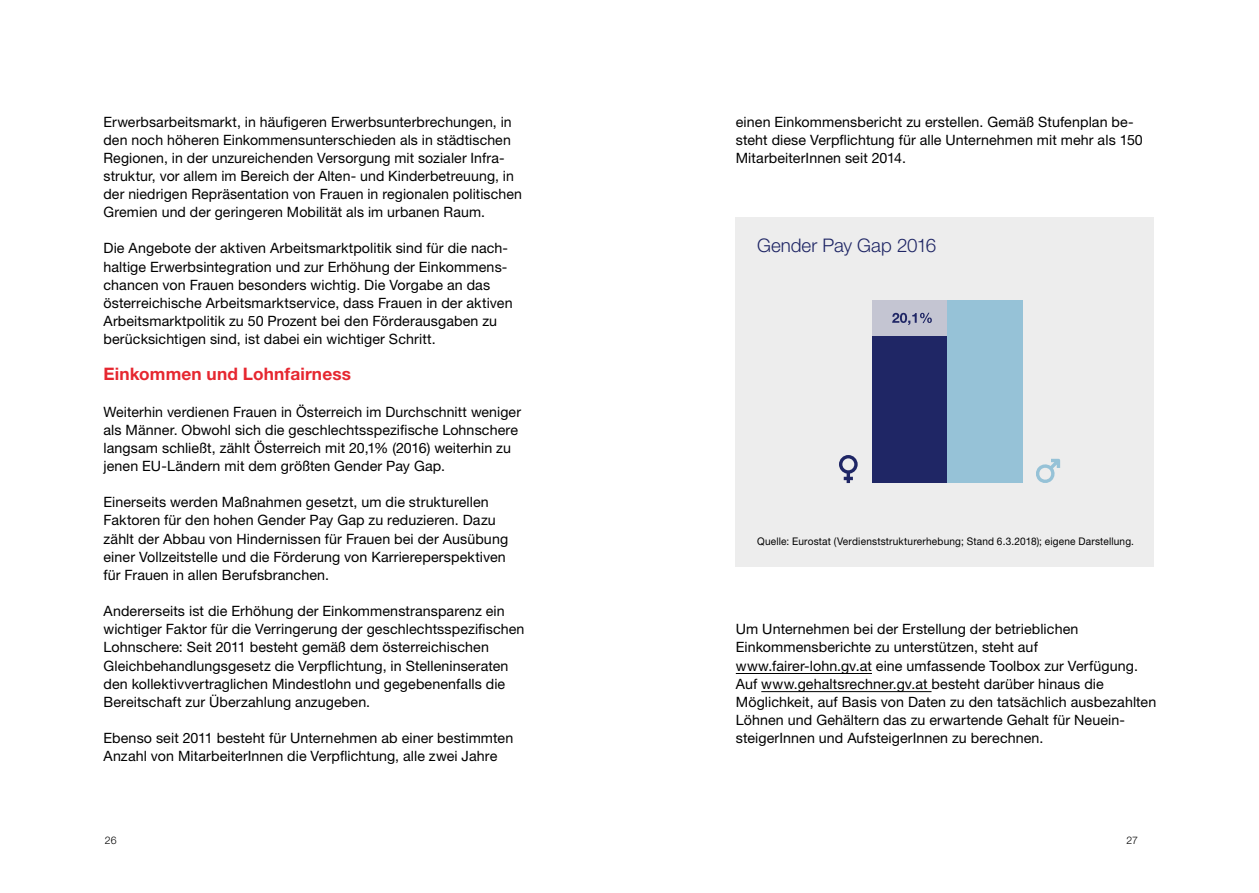
<style>
.page{position:relative;width:1259px;height:893px;background:#fff}
.page>*{position:absolute;margin:0;border:0;box-sizing:border-box;transform-origin:0 0}
.t1{font:300 18.75px "Helvetica Neue LT Std";color:#1f2665}
.Überschrift_4_bold_11_5pt_red{font:700 17.25px "Helvetica Neue LT Std";letter-spacing:.01em;color:#e62730}
.Fließtext_roman_9_5pt{font:14.25px/18.1px "Helvetica Neue LT Std";letter-spacing:.005em;color:#000}
.t2{font:10.5px "Helvetica Neue LT Std";letter-spacing:.02em;color:#000;scale:.96 1}
.t3{font:300 10.5px "Helvetica Neue";color:#000}
</style>
<div class="page">
<hr style="left:736px;top:673px;width:136px;height:1px;background:#000">
<hr style="left:761px;top:691px;width:170px;height:1px;background:#000">
<div style="left:736px;top:217px;width:418px;height:350px;background:#ededed"></div>
<div style="left:872px;top:300px;width:76px;height:146px;background:#c4c5d2"></div>
<div style="left:872px;top:337px;width:76px;height:146px;background:#1f2665"></div>
<svg style="left:839px;top:455px;width:18px;height:28px"></svg>
<div style="left:947px;top:300px;width:76px;height:183px;background:#96c2d7"></div>
<svg style="left:1036px;top:459px;width:24px;height:24px"></svg>
<svg style="left:892px;top:313px;width:40px;height:12px"></svg>
<p class="Fließtext_roman_9_5pt" style="left:103px;top:112px;width:420px">Erwerbsarbeitsmarkt, in häufigeren Erwerbsunterbrechungen, in den noch höheren Einkommensunterschieden als in städtischen Regionen, in der unzureichenden Versorgung mit sozialer Infra&shy;struktur, vor allem im Bereich der Alten- und Kinderbetreuung, in der niedrigen Repräsentation von Frauen in regionalen politischen Gremien und der geringeren Mobilität als im urbanen Raum.</p>
<p class="Fließtext_roman_9_5pt" style="left:103px;top:239px;width:410px">Die Angebote der aktiven Arbeitsmarktpolitik sind für die nach&shy;haltige Erwerbsintegration und zur Erhöhung der Einkommens&shy;chancen von Frauen besonders wichtig. Die Vorgabe an das österreichische Arbeitsmarktservice, dass Frauen in der aktiven Arbeitsmarktpolitik zu 50 Prozent bei den Förderausgaben zu berücksichtigen sind, ist dabei ein wichtiger Schritt.</p>
<h2 class="Überschrift_4_bold_11_5pt_red" style="left:103px;top:364px;width:249px">Einkommen und Lohnfairness</h2>
<p class="Fließtext_roman_9_5pt" style="left:103px;top:402px;width:419px">Weiterhin verdienen Frauen in Österreich im Durchschnitt weniger als Männer. Obwohl sich die geschlechtsspezifische Lohnschere langsam schließt, zählt Österreich mit 20,1% (2016) weiterhin zu jenen EU-Ländern mit dem größten Gender Pay Gap.</p>
<p class="Fließtext_roman_9_5pt" style="left:103px;top:493px;width:406px">Einerseits werden Maßnahmen gesetzt, um die strukturellen Faktoren für den hohen Gender Pay Gap zu reduzieren. Dazu zählt der Abbau von Hindernissen für Frauen bei der Ausübung einer Vollzeitstelle und die Förderung von Karriereperspektiven für Frauen in allen Berufsbranchen.</p>
<p class="Fließtext_roman_9_5pt" style="left:103px;top:602px;width:422px">Andererseits ist die Erhöhung der Einkommenstransparenz ein wichtiger Faktor für die Verringerung der geschlechtsspezifischen Lohnschere: Seit 2011 besteht gemäß dem österreichischen Gleichbehandlungsgesetz die Verpflichtung, in Stelleninseraten den kollektivvertraglichen Mindestlohn und gegebenenfalls die Bereitschaft zur Überzahlung anzugeben.</p>
<p class="Fließtext_roman_9_5pt" style="left:103px;top:729px;width:411px">Ebenso seit 2011 besteht für Unternehmen ab einer bestimmten<br>Anzahl von MitarbeiterInnen die Verpflichtung, alle zwei Jahre</p>
<p class="Fließtext_roman_9_5pt" style="left:736px;top:112px;width:408px">einen Einkommensbericht zu erstellen. Gemäß Stufenplan be&shy;steht diese Verpflichtung für alle Unternehmen mit mehr als 150<br>MitarbeiterInnen seit 2014.</p>
<h1 class="t1" style="left:757px;top:234px;width:181px">Gender Pay Gap 2016</h1>
<p class="t2" style="left:757px;top:535px;width:394px">Quelle: Eurostat (Verdienststrukturerhebung; Stand 6.3.2018); eigene Darstellung.</p>
<p class="Fließtext_roman_9_5pt" style="left:736px;top:620px;width:422px">Um Unternehmen bei der Erstellung der betrieblichen Einkommensberichte zu unterstützen, steht auf www.fairer-lohn.gv.at eine umfassende Toolbox zur Verfügung.<br>Auf www.gehaltsrechner.gv.at besteht darüber hinaus die Möglichkeit, auf Basis von Daten zu den tatsächlich ausbezahlten Löhnen und Gehältern das zu erwartende Gehalt für Neuein&shy;steigerInnen und AufsteigerInnen zu berechnen.</p>
<p class="t3" style="left:105px;top:834px;width:13px">26</p>
<p class="t3" style="left:1126px;top:834px;width:13px">27</p>
</div>
